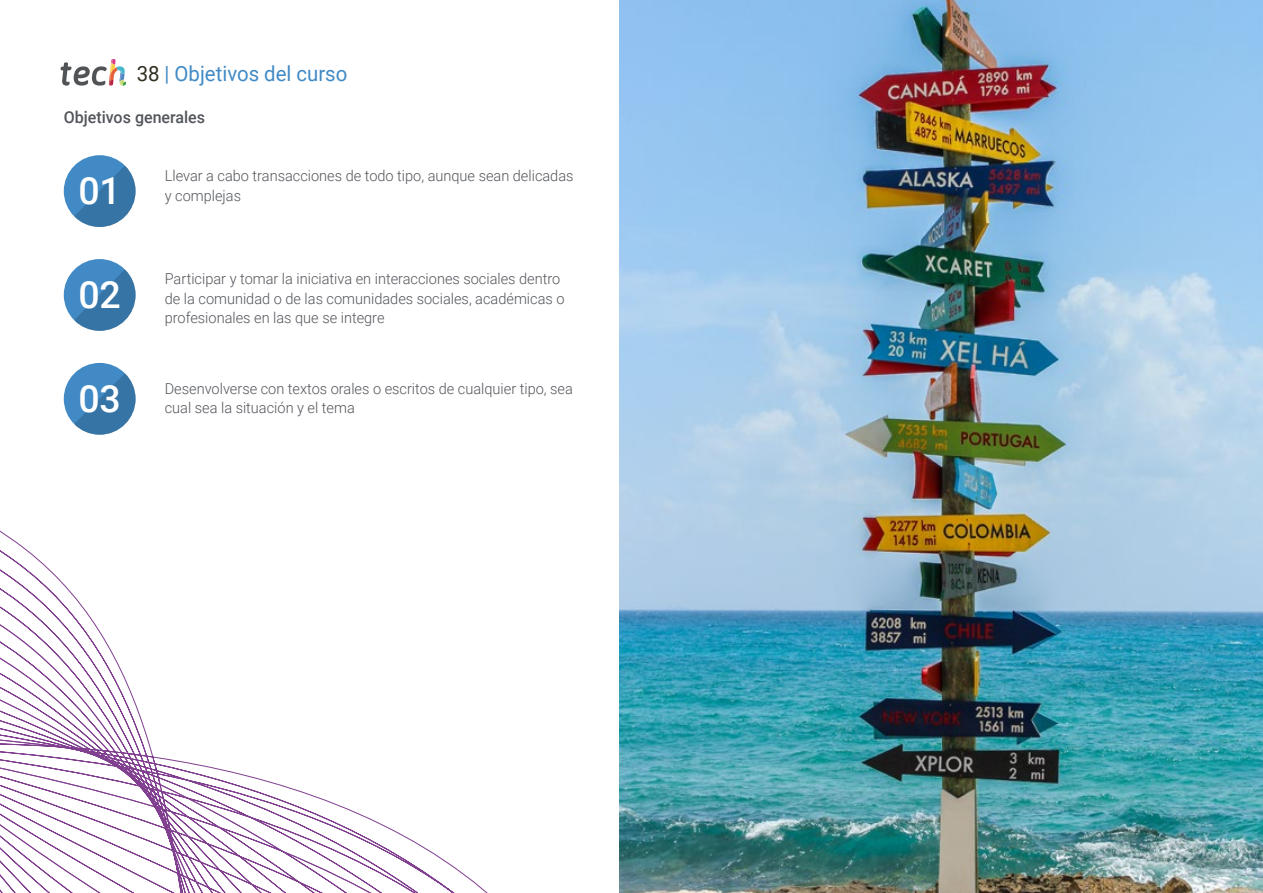
<style>
.page{position:relative;width:1263px;height:893px;background:#fff}
.page>*{position:absolute;margin:0;border:0;box-sizing:border-box;transform-origin:0 0}
.t1{font:500 37.5px "Roboto";color:#fff}
.t2{font:21px "Roboto";color:#418ac5}
.t3{font:500 16.5px "Roboto";color:#52555b}
.t4{font:300 15px/19.5px "Roboto";color:#52555b}
.s1{color:#312e20}
</style>
<div class="page">
<svg style="left:61px;top:59px;width:65px;height:27px"></svg>
<img style="left:619px;top:0;width:643px;height:893px">
<svg style="left:0;top:530px;width:488px;height:363px"></svg>
<div style="left:64px;top:155px;width:72px;height:72px;background:#418ac5;border-radius:50%"></div>
<div style="left:64px;top:259px;width:72px;height:72px;background:#418ac5;border-radius:50%"></div>
<div style="left:64px;top:363px;width:72px;height:72px;background:#418ac5;border-radius:50%"></div>
<svg style="left:74px;top:166px;width:62px;height:61px"></svg>
<svg style="left:74px;top:270px;width:62px;height:61px"></svg>
<svg style="left:74px;top:373px;width:62px;height:62px"></svg>
<hr style="left:1262px;top:0;width:1px;height:893px;background:#418ac5">
<h2 class="t2" style="left:137px;top:59px;width:212px"><span class="s1">38</span> | Objetivos del curso</h2>
<p class="t3" style="left:64px;top:106px;width:143px">Objetivos generales</p>
<h1 class="t1" style="left:78px;top:164px;width:44px">01</h1>
<h1 class="t1" style="left:78px;top:268px;width:44px">02</h1>
<h1 class="t1" style="left:78px;top:372px;width:44px">03</h1>
<p class="t4" style="left:165px;top:166px;width:410px">Llevar a cabo transacciones de todo tipo, aunque sean delicadas y complejas</p>
<p class="t4" style="left:165px;top:268px;width:401px">Participar y tomar la iniciativa en interacciones sociales dentro de la comunidad o de las comunidades sociales, académicas o profesionales en las que se integre</p>
<p class="t4" style="left:165px;top:378px;width:410px">Desenvolverse con textos orales o escritos de cualquier tipo, sea cual sea la situación y el tema</p>
</div>
